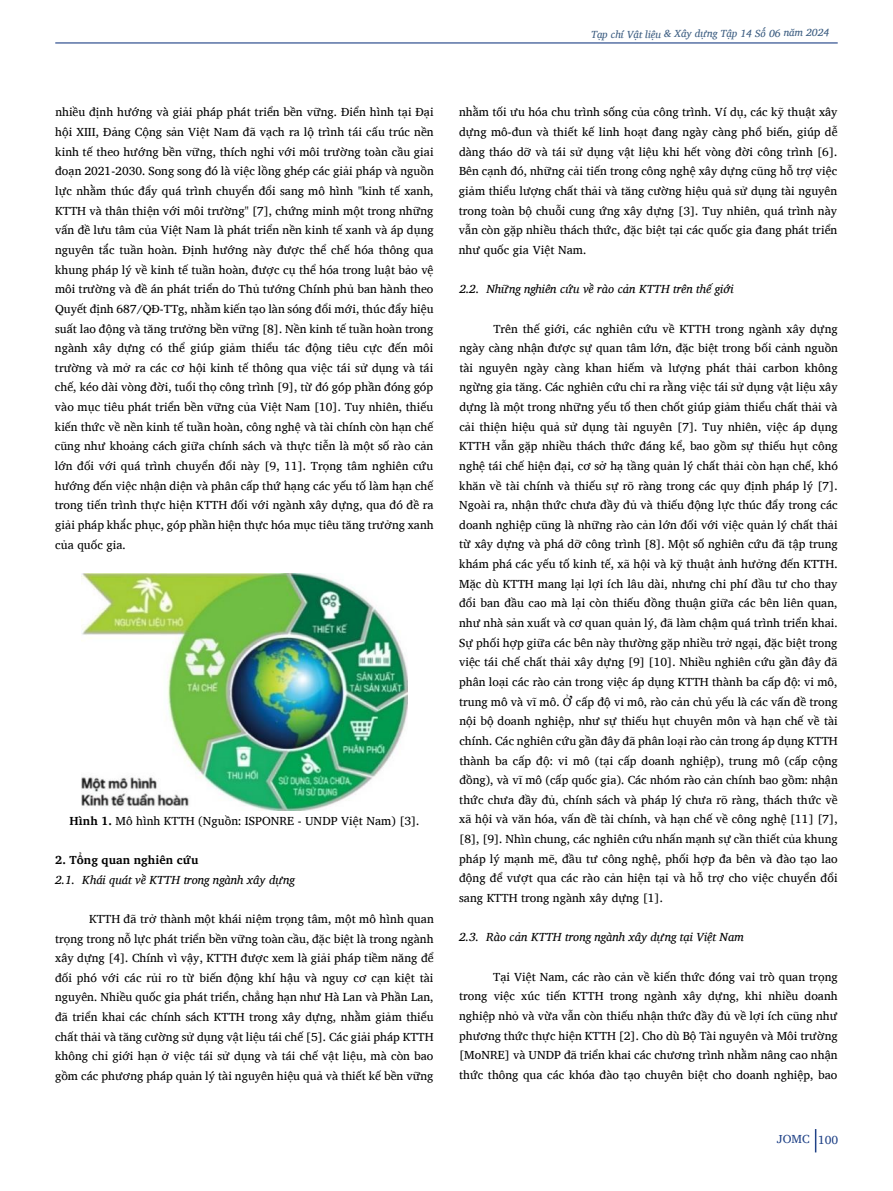
<style>
.page{position:relative;width:893px;height:1191px;background:#fff}
.page>*{position:absolute;margin:0;border:0;box-sizing:border-box;transform-origin:0 0}
.t1{font:12px/19.6px "Charis SIL";color:#000;text-align:justify}
.t2{font:italic 12px/19.6px "Charis SIL";color:#000}
.t3{font:12px "Charis SIL";color:#204287}
.t4{font:italic 10.5px "Charis SIL";color:#3d5e82}
.s1{font-weight:700}
.s2{font-weight:700;font-style:normal}
</style>
<div class="page">
<hr style="left:55px;top:42px;width:783px;height:2px;background:#204287">
<svg style="left:815px;top:1129px;width:1px;height:23px"></svg>
<img style="left:82px;top:573px;width:325px;height:237px">
<p class="t4" style="left:591px;top:29px;width:240px;rotate:-1deg">Tạp chí Vật liệu &amp; Xây dựng Tập 14 Số 06 năm 2024</p>
<p class="t1" style="left:55px;top:102px;width:381px">nhiều định hướng và giải pháp phát triển bền vững. Điển hình tại Đại hội XIII, Đảng Cộng sản Việt Nam đã vạch ra lộ trình tái cấu trúc nền kinh tế theo hướng bền vững, thích nghi với môi trường toàn cầu giai đoạn 2021-2030. Song song đó là việc lồng ghép các giải pháp và nguồn lực nhằm thúc đẩy quá trình chuyển đổi sang mô hình "kinh tế xanh, KTTH và thân thiện với môi trường" [7], chứng minh một trong những vấn đề lưu tâm của Việt Nam là phát triển nền kinh tế xanh và áp dụng nguyên tắc tuần hoàn. Định hướng này được thể chế hóa thông qua khung pháp lý về kinh tế tuần hoàn, được cụ thể hóa trong luật bảo vệ môi trường và đề án phát triển do Thủ tướng Chính phủ ban hành theo Quyết định 687/QĐ-TTg, nhằm kiến tạo làn sóng đổi mới, thúc đẩy hiệu suất lao động và tăng trưởng bền vững [8]. Nền kinh tế tuần hoàn trong ngành xây dựng có thể giúp giảm thiểu tác động tiêu cực đến môi trường và mở ra các cơ hội kinh tế thông qua việc tái sử dụng và tái chế, kéo dài vòng đời, tuổi thọ công trình [9], từ đó góp phần đóng góp vào mục tiêu phát triển bền vững của Việt Nam [10]. Tuy nhiên, thiếu kiến thức về nền kinh tế tuần hoàn, công nghệ và tài chính còn hạn chế cũng như khoảng cách giữa chính sách và thực tiễn là một số rào cản lớn đối với quá trình chuyển đổi này [9, 11]. Trọng tâm nghiên cứu hướng đến việc nhận diện và phân cấp thứ hạng các yếu tố làm hạn chế trong tiến trình thực hiện KTTH đối với ngành xây dựng, qua đó đề ra giải pháp khắc phục, góp phần hiện thực hóa mục tiêu tăng trưởng xanh của quốc gia.</p>
<p class="t1" style="left:70px;top:810px;width:352px"><span class="s1">Hình 1.</span> Mô hình KTTH (Nguồn: ISPONRE - UNDP Việt Nam) [3].</p>
<p class="t2" style="left:55px;top:850px;width:241px"><span class="s2">2. Tổng quan nghiên cứu<br></span>2.1. Khái quát về KTTH trong ngành xây dựng</p>
<p class="t1" style="left:55px;top:909px;width:380px;text-indent:34px">KTTH đã trở thành một khái niệm trọng tâm, một mô hình quan trọng trong nỗ lực phát triển bền vững toàn cầu, đặc biệt là trong ngành xây dựng [4]. Chính vì vậy, KTTH được xem là giải pháp tiềm năng để đối phó với các rủi ro từ biến động khí hậu và nguy cơ cạn kiệt tài nguyên. Nhiều quốc gia phát triển, chẳng hạn như Hà Lan và Phần Lan, đã triển khai các chính sách KTTH trong xây dựng, nhằm giảm thiểu chất thải và tăng cường sử dụng vật liệu tái chế [5]. Các giải pháp KTTH không chỉ giới hạn ở việc tái sử dụng và tái chế vật liệu, mà còn bao gồm các phương pháp quản lý tài nguyên hiệu quả và thiết kế bền vững</p>
<p class="t1" style="left:459px;top:102px;width:380px">nhằm tối ưu hóa chu trình sống của công trình. Ví dụ, các kỹ thuật xây dựng mô-đun và thiết kế linh hoạt đang ngày càng phổ biến, giúp dễ dàng tháo dỡ và tái sử dụng vật liệu khi hết vòng đời công trình [6].<br>Bên cạnh đó, những cải tiến trong công nghệ xây dựng cũng hỗ trợ việc giảm thiểu lượng chất thải và tăng cường hiệu quả sử dụng tài nguyên trong toàn bộ chuỗi cung ứng xây dựng [3]. Tuy nhiên, quá trình này vẫn còn gặp nhiều thách thức, đặc biệt tại các quốc gia đang phát triển như quốc gia Việt Nam.</p>
<p class="t2" style="left:459px;top:279px;width:276px">2.2. Những nghiên cứu về rào cản KTTH trên thế giới</p>
<p class="t1" style="left:459px;top:318px;width:380px;text-indent:34px">Trên thế giới, các nghiên cứu về KTTH trong ngành xây dựng ngày càng nhận được sự quan tâm lớn, đặc biệt trong bối cảnh nguồn tài nguyên ngày càng khan hiếm và lượng phát thải carbon không ngừng gia tăng. Các nghiên cứu chỉ ra rằng việc tái sử dụng vật liệu xây dựng là một trong những yếu tố then chốt giúp giảm thiểu chất thải và cải thiện hiệu quả sử dụng tài nguyên [7]. Tuy nhiên, việc áp dụng KTTH vẫn gặp nhiều thách thức đáng kể, bao gồm sự thiếu hụt công nghệ tái chế hiện đại, cơ sở hạ tầng quản lý chất thải còn hạn chế, khó khăn về tài chính và thiếu sự rõ ràng trong các quy định pháp lý [7].<br>Ngoài ra, nhận thức chưa đầy đủ và thiếu động lực thúc đẩy trong các doanh nghiệp cũng là những rào cản lớn đối với việc quản lý chất thải từ xây dựng và phá dỡ công trình [8]. Một số nghiên cứu đã tập trung khám phá các yếu tố kinh tế, xã hội và kỹ thuật ảnh hưởng đến KTTH.<br>Mặc dù KTTH mang lại lợi ích lâu dài, nhưng chi phí đầu tư cho thay đổi ban đầu cao mà lại còn thiếu đồng thuận giữa các bên liên quan, như nhà sản xuất và cơ quan quản lý, đã làm chậm quá trình triển khai.<br>Sự phối hợp giữa các bên này thường gặp nhiều trở ngại, đặc biệt trong việc tái chế chất thải xây dựng [9] [10]. Nhiều nghiên cứu gần đây đã phân loại các rào cản trong việc áp dụng KTTH thành ba cấp độ: vi mô, trung mô và vĩ mô. Ở cấp độ vi mô, rào cản chủ yếu là các vấn đề trong nội bộ doanh nghiệp, như sự thiếu hụt chuyên môn và hạn chế về tài chính. Các nghiên cứu gần đây đã phân loại rào cản trong áp dụng KTTH thành ba cấp độ: vi mô (tại cấp doanh nghiệp), trung mô (cấp cộng đồng), và vĩ mô (cấp quốc gia). Các nhóm rào cản chính bao gồm: nhận thức chưa đầy đủ, chính sách và pháp lý chưa rõ ràng, thách thức về xã hội và văn hóa, vấn đề tài chính, và hạn chế về công nghệ [11] [7], [8], [9]. Nhìn chung, các nghiên cứu nhấn mạnh sự cần thiết của khung pháp lý mạnh mẽ, đầu tư công nghệ, phối hợp đa bên và đào tạo lao động để vượt qua các rào cản hiện tại và hỗ trợ cho việc chuyển đổi sang KTTH trong ngành xây dựng [1].</p>
<p class="t2" style="left:459px;top:927px;width:286px">2.3. Rào cản KTTH trong ngành xây dựng tại Việt Nam</p>
<p class="t1" style="left:459px;top:966px;width:380px;text-indent:34px">Tại Việt Nam, các rào cản về kiến thức đóng vai trò quan trọng trong việc xúc tiến KTTH trong ngành xây dựng, khi nhiều doanh nghiệp nhỏ và vừa vẫn còn thiếu nhận thức đầy đủ về lợi ích cũng như phương thức thực hiện KTTH [2]. Cho dù Bộ Tài nguyên và Môi trường [MoNRE] và UNDP đã triển khai các chương trình nhằm nâng cao nhận thức thông qua các khóa đào tạo chuyên biệt cho doanh nghiệp, bao</p>
<p class="t3" style="left:777px;top:1132px;width:63px">JOMC 100</p>
</div>
